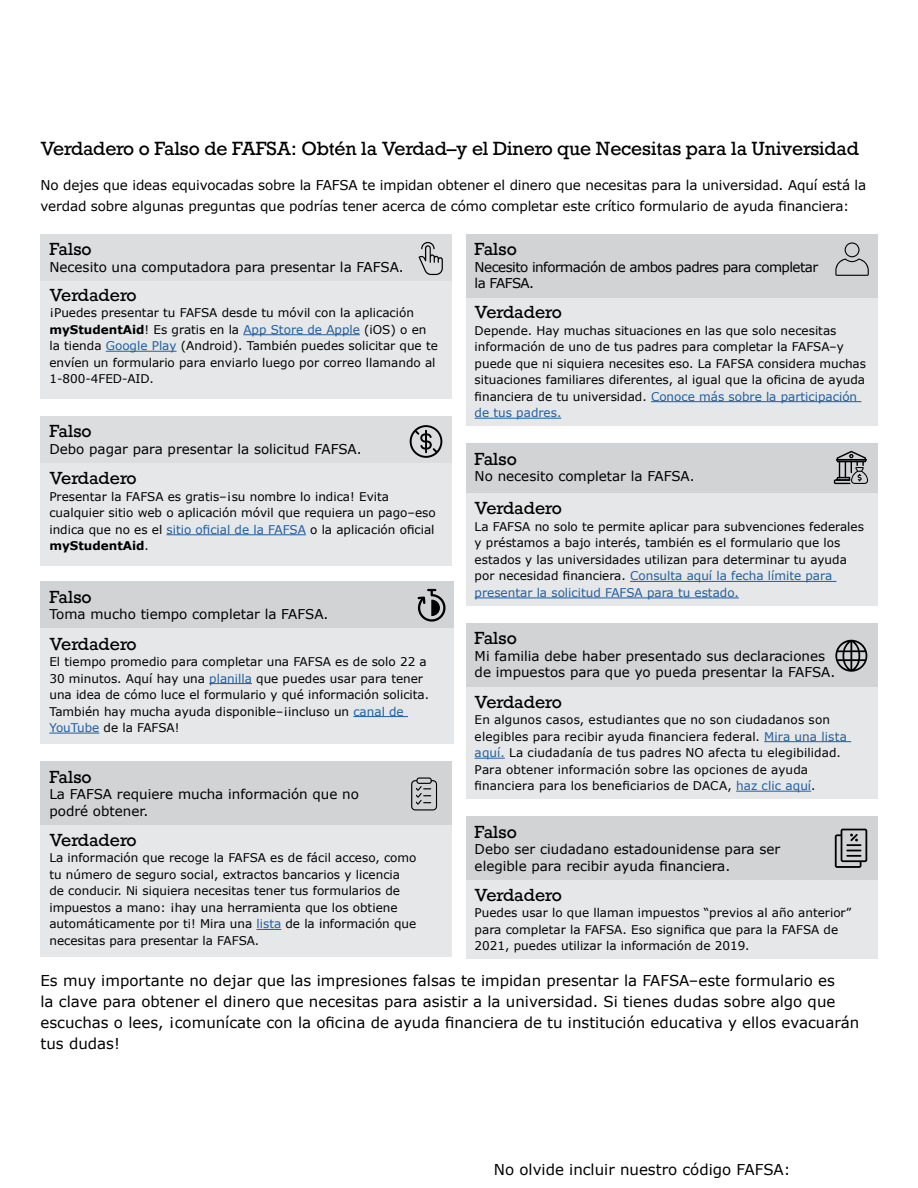
<style>
.page{position:relative;width:918px;height:1188px;background:#fff}
.page>*{position:absolute;margin:0;border:0;box-sizing:border-box;transform-origin:0 0}
.t1{font:18px "Rockwell";letter-spacing:-.01em;color:#000}
.t2{font:16.5px "Rockwell";color:#000}
.t3{font:15px/21px "Verdana";color:#000}
.t4{font:13.5px/16.5px "Verdana";color:#000}
.t5{font:13.5px/16.5px "Verdana";letter-spacing:-.04em;color:#000}
.t6{font:12px/16.5px "Verdana";color:#000}
.s1{font-weight:700}
.s2{color:#215e9e}
</style>
<div class="page">
<div style="left:40px;top:279px;width:412px;height:120px;background:#e6e7e8"></div>
<hr style="left:243px;top:334px;width:117px;height:1px;background:#215e9e">
<hr style="left:106px;top:351px;width:71px;height:1px;background:#215e9e">
<div style="left:40px;top:234px;width:412px;height:47px;background:#dcddde"></div>
<svg style="left:419px;top:242px;width:24px;height:33px"></svg>
<div style="left:40px;top:463px;width:412px;height:103px;background:#e6e7e8"></div>
<hr style="left:167px;top:534px;width:139px;height:1px;background:#215e9e">
<div style="left:40px;top:416px;width:412px;height:46px;background:#dcddde"></div>
<svg style="left:410px;top:425px;width:32px;height:33px"></svg>
<div style="left:40px;top:628px;width:414px;height:116px;background:#e6e7e8"></div>
<hr style="left:209px;top:683px;width:43px;height:1px;background:#215e9e">
<hr style="left:353px;top:716px;width:55px;height:1px;background:#215e9e">
<hr style="left:49px;top:733px;width:50px;height:1px;background:#215e9e">
<div style="left:40px;top:582px;width:414px;height:46px;background:#d1d3d4"></div>
<svg style="left:418px;top:589px;width:28px;height:33px"></svg>
<div style="left:40px;top:825px;width:412px;height:132px;background:#e6e7e8"></div>
<svg style="left:257px;top:929px;width:24px;height:1px"></svg>
<div style="left:40px;top:761px;width:412px;height:64px;background:#d1d3d4"></div>
<svg style="left:411px;top:777px;width:26px;height:34px"></svg>
<div style="left:466px;top:297px;width:412px;height:129px;background:#e6e7e8"></div>
<hr style="left:651px;top:401px;width:210px;height:1px;background:#215e9e">
<hr style="left:475px;top:418px;width:86px;height:1px;background:#215e9e">
<div style="left:466px;top:234px;width:412px;height:63px;background:#d1d3d4"></div>
<svg style="left:835px;top:242px;width:34px;height:34px"></svg>
<div style="left:466px;top:493px;width:412px;height:113px;background:#e6e7e8"></div>
<hr style="left:630px;top:581px;width:206px;height:1px;background:#215e9e">
<hr style="left:475px;top:598px;width:264px;height:1px;background:#215e9e">
<div style="left:466px;top:443px;width:412px;height:50px;background:#d1d3d4"></div>
<svg style="left:834px;top:451px;width:34px;height:33px"></svg>
<div style="left:466px;top:686px;width:412px;height:113px;background:#e6e7e8"></div>
<hr style="left:764px;top:741px;width:87px;height:1px;background:#215e9e">
<hr style="left:475px;top:758px;width:30px;height:1px;background:#215e9e">
<hr style="left:736px;top:791px;width:75px;height:1px;background:#215e9e">
<div style="left:466px;top:623px;width:412px;height:63px;background:#d1d3d4"></div>
<svg style="left:835px;top:640px;width:32px;height:32px"></svg>
<div style="left:466px;top:879px;width:412px;height:80px;background:#e6e7e8"></div>
<div style="left:466px;top:816px;width:412px;height:63px;background:#d1d3d4"></div>
<svg style="left:835px;top:829px;width:32px;height:39px"></svg>
<h1 class="t1" style="left:40px;top:138px;width:820px">Verdadero o Falso de FAFSA: Obtén la Verdad–y el Dinero que Necesitas para la Universidad</h1>
<p class="t4" style="left:40px;top:175px;width:827px;line-height:21px">No dejes que ideas equivocadas sobre la FAFSA te impidan obtener el dinero que necesitas para la universidad. Aquí está la verdad sobre algunas preguntas que podrías tener acerca de cómo completar este crítico formulario de ayuda financiera:</p>
<h2 class="t2" style="left:49px;top:239px;width:44px">Falso</h2>
<p class="t4" style="left:49px;top:259px;width:356px">Necesito una computadora para presentar la FAFSA.</p>
<h2 class="t2" style="left:49px;top:284px;width:89px">Verdadero</h2>
<p class="t6" style="left:49px;top:305px;width:390px">¡Puedes presentar tu FAFSA desde tu móvil con la aplicación <span class="s1">myStudentAid</span>! Es gratis en la <span class="s2">App Store de Apple</span> (iOS) o en la tienda <span class="s2">Google Play</span> (Android). También puedes solicitar que te envíen un formulario para enviarlo luego por correo llamando al 1-800-4FED-AID.</p>
<h2 class="t2" style="left:49px;top:421px;width:44px">Falso</h2>
<p class="t4" style="left:49px;top:441px;width:314px">Debo pagar para presentar la solicitud FAFSA.</p>
<h2 class="t2" style="left:49px;top:468px;width:89px">Verdadero</h2>
<p class="t6" style="left:49px;top:488px;width:388px">Presentar la FAFSA es gratis–¡su nombre lo indica! Evita cualquier sitio web o aplicación móvil que requiera un pago–eso indica que no es el <span class="s2">sitio oficial de la FAFSA</span> o la aplicación oficial <span class="s1">myStudentAid</span>.</p>
<h2 class="t2" style="left:49px;top:587px;width:44px">Falso</h2>
<p class="t4" style="left:49px;top:606px;width:281px">Toma mucho tiempo completar la FAFSA.</p>
<h2 class="t2" style="left:49px;top:633px;width:89px">Verdadero</h2>
<p class="t6" style="left:49px;top:654px;width:381px">El tiempo promedio para completar una FAFSA es de solo 22 a 30 minutos. Aquí hay una <span class="s2">planilla</span> que puedes usar para tener una idea de cómo luce el formulario y qué información solicita.<br>También hay mucha ayuda disponible–¡incluso un <span class="s2">canal de YouTube</span> de la FAFSA!</p>
<h2 class="t2" style="left:49px;top:766px;width:44px">Falso</h2>
<p class="t4" style="left:49px;top:786px;width:311px">La FAFSA requiere mucha información que no podré obtener.</p>
<h2 class="t2" style="left:49px;top:830px;width:89px">Verdadero</h2>
<p class="t6" style="left:49px;top:850px;width:369px">La información que recoge la FAFSA es de fácil acceso, como tu número de seguro social, extractos bancarios y licencia de conducir. Ni siquiera necesitas tener tus formularios de impuestos a mano: ¡hay una herramienta que los obtiene automáticamente por ti! Mira una <span class="s2">lista</span> de la información que necesitas para presentar la FAFSA.</p>
<h2 class="t2" style="left:475px;top:239px;width:44px">Falso</h2>
<p class="t5" style="left:475px;top:259px;width:345px">Necesito información de ambos padres para completar la FAFSA.</p>
<h2 class="t2" style="left:475px;top:302px;width:89px">Verdadero</h2>
<p class="t6" style="left:475px;top:322px;width:393px">Depende. Hay muchas situaciones en las que solo necesitas información de uno de tus padres para completar la FAFSA–y puede que ni siquiera necesites eso. La FAFSA considera muchas situaciones familiares diferentes, al igual que la oficina de ayuda financiera de tu universidad. <span class="s2">Conoce más sobre la participación de tus padres.</span></p>
<h2 class="t2" style="left:475px;top:448px;width:44px">Falso</h2>
<p class="t4" style="left:475px;top:468px;width:222px">No necesito completar la FAFSA.</p>
<h2 class="t2" style="left:475px;top:498px;width:89px">Verdadero</h2>
<p class="t6" style="left:475px;top:518px;width:391px">La FAFSA no solo te permite aplicar para subvenciones federales y préstamos a bajo interés, también es el formulario que los estados y las universidades utilizan para determinar tu ayuda por necesidad financiera. <span class="s2">Consulta aquí la fecha límite para presentar la solicitud FAFSA para tu estado.</span></p>
<h2 class="t2" style="left:475px;top:628px;width:44px">Falso</h2>
<p class="t4" style="left:475px;top:648px;width:362px">Mi familia debe haber presentado sus declaraciones de impuestos para que yo pueda presentar la FAFSA.</p>
<h2 class="t2" style="left:475px;top:691px;width:89px">Verdadero</h2>
<p class="t6" style="left:475px;top:712px;width:374px">En algunos casos, estudiantes que no son ciudadanos son elegibles para recibir ayuda financiera federal. <span class="s2">Mira una lista aquí.</span> La ciudadanía de tus padres NO afecta tu elegibilidad.<br>Para obtener información sobre las opciones de ayuda financiera para los beneficiarios de DACA, <span class="s2">haz clic aquí</span>.</p>
<h2 class="t2" style="left:475px;top:821px;width:44px">Falso</h2>
<p class="t4" style="left:475px;top:841px;width:307px">Debo ser ciudadano estadounidense para ser elegible para recibir ayuda financiera.</p>
<h2 class="t2" style="left:475px;top:885px;width:89px">Verdadero</h2>
<p class="t6" style="left:475px;top:905px;width:378px">Puedes usar lo que llaman impuestos “previos al año anterior” para completar la FAFSA. Eso significa que para la FAFSA de<br>2021, puedes utilizar la información de 2019.</p>
<p class="t3" style="left:40px;top:970px;width:820px">Es muy importante no dejar que las impresiones falsas te impidan presentar la FAFSA–este formulario es<br>la clave para obtener el dinero que necesitas para asistir a la universidad. Si tienes dudas sobre algo que escuchas o lees, ¡comunícate con la oficina de ayuda financiera de tu institución educativa y ellos evacuarán tus dudas!</p>
<p class="t3" style="left:494px;top:1159px;width:298px">No olvide incluir nuestro código FAFSA:</p>
</div>
